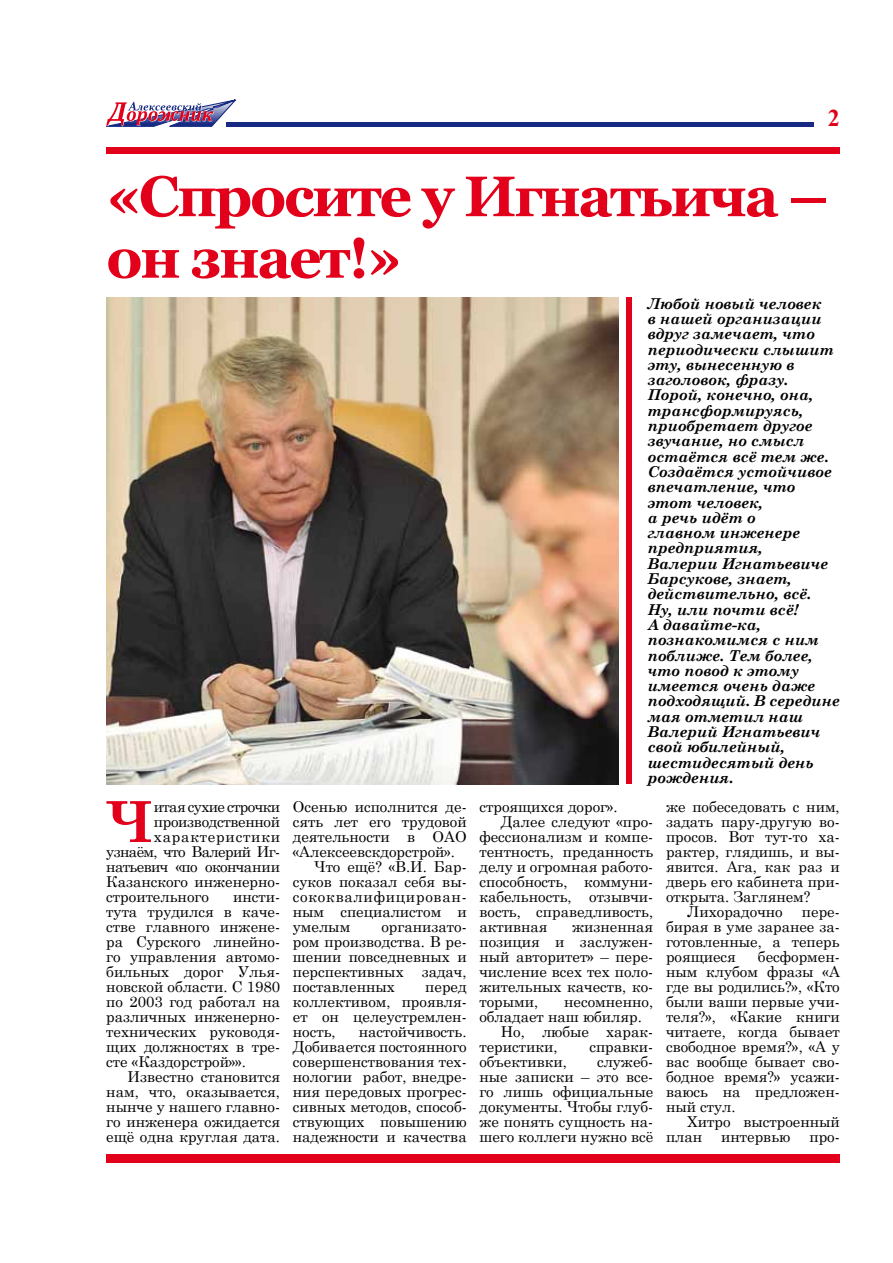
<style>
.page{position:relative;width:893px;height:1263px;background:#fff}
.page>*{position:absolute;margin:0;border:0;box-sizing:border-box;transform-origin:0 0}
.t1{font:700 57px/61.5px "Georgia";letter-spacing:-.04em;color:#e2001a}
.t2{font:700 56.55px "Century Schoolbook";color:#e2001a}
.t3{font:700 24px "Times New Roman";color:#e2001a}
.t4{font:15px/15px "Century Schoolbook";color:#000;text-align:justify}
.t5{font:italic 700 15px/15.3px "Century Schoolbook";color:#000}
.t6{font:15px "Century Schoolbook";letter-spacing:-.04em;color:#000}
.t7{font:15px "Century Schoolbook";letter-spacing:.05em;color:#000}
.t8{font:15px "Century Schoolbook";letter-spacing:-.02em;color:#000}
.t9{font:15px "Century Schoolbook";letter-spacing:.055em;color:#000}
</style>
<div class="page">
<hr style="left:226px;top:122px;width:587px;height:4px;background:#162983">
<div style="left:106px;top:1154px;width:734px;height:9px;background:#e2001a"></div>
<svg style="left:106px;top:100px;width:130px;height:26px"></svg>
<div style="left:106px;top:147px;width:734px;height:6px;background:#e2001a"></div>
<img style="left:106px;top:298px;width:513px;height:486px">
<div style="left:626px;top:298px;width:6px;height:486px;background:#e2001a"></div>
<h3 class="t3" style="left:828px;top:102px;width:13px">2</h3>
<h1 class="t1" style="left:106px;top:166px;width:724px">«Спросите у Игнатьича – он знает!»</h1>
<p class="t5" style="left:648px;top:295px;width:194px">Любой новый человек<br>в нашей организации вдруг замечает, что периодически слышит эту, вынесенную в заголовок, фразу.<br>Порой, конечно, она, трансформируясь, приобретает другое звучание, но смысл остаётся всё тем же.<br>Создаётся устойчивое впечатление, что этот человек,<br>а речь идёт о<br>главном инженере предприятия,<br>Валерии Игнатьевиче<br>Барсукове, знает, действительно, всё.<br>Ну, или почти всё!<br>А давайте-ка, познакомимся с ним поближе. Тем более, что повод к этому имеется очень даже подходящий. В середине мая отметил наш<br>Валерий Игнатьевич свой юбилейный, шестидесятый день рождения.</p>
<h2 class="t2" style="left:106px;top:778px;width:49px">Ч</h2>
<p class="t6" style="left:154px;top:794px;width:128px">итая сухие строчки</p>
<p class="t8" style="left:154px;top:809px;width:128px">производственной</p>
<p class="t9" style="left:154px;top:824px;width:128px">характеристики</p>
<p class="t6" style="left:106px;top:839px;width:175px">узнаём, что Валерий Иг-</p>
<p class="t6" style="left:106px;top:854px;width:175px">натьевич «по окончании</p>
<p class="t4" style="left:106px;top:873px;width:175px">Казанского инженерно-</p>
<p class="t4" style="left:106px;top:888px;width:104px">строительного</p>
<p class="t4" style="left:106px;top:888px;width:175px;text-indent:127px">инсти&shy;тута трудился в каче&shy;стве главного инжене&shy;ра Сурского линейно&shy;го управления автомо&shy;бильных дорог Улья&shy;новской области. С 1980 по 2003 год работал на различных инженерно&shy;технических руководя&shy;щих должностях в тре&shy;сте «Каздорстрой»».</p>
<p class="t4" style="left:106px;top:1068px;width:175px;text-indent:21px">Известно становится нам, что, оказывается, нынче у нашего главно&shy;го инженера ожидается ещё одна круглая дата.</p>
<p class="t4" style="left:293px;top:798px;width:175px">Осенью исполнится де-</p>
<p class="t4" style="left:293px;top:813px;width:175px">сять лет его трудовой</p>
<p class="t4" style="left:293px;top:828px;width:175px">деятельности в ОАО</p>
<p class="t4" style="left:293px;top:843px;width:164px">«Алексеевскдорстрой».</p>
<p class="t4" style="left:314px;top:858px;width:154px">Что ещё? «В.И. Бар-</p>
<p class="t4" style="left:293px;top:873px;width:175px">суков показал себя вы-</p>
<p class="t7" style="left:293px;top:884px;width:175px">сококвалифицирован-</p>
<p class="t4" style="left:293px;top:903px;width:175px">ным специалистом и</p>
<p class="t4" style="left:293px;top:918px;width:59px">умелым</p>
<p class="t4" style="left:293px;top:918px;width:175px;text-indent:89px">организато&shy;ром производства. В ре&shy;шении повседневных и перспективных задач, поставленных</p>
<p class="t4" style="left:293px;top:978px;width:175px;text-indent:132px">перед коллективом, проявля&shy;ет он целеустремлен&shy;ность,</p>
<p class="t4" style="left:293px;top:1023px;width:175px;text-indent:66px">настойчивость.<br>Добивается постоянного совершенствования тех&shy;нологии работ, внедре&shy;ния передовых прогрес&shy;сивных методов, способ&shy;ствующих повышению надежности и качества</p>
<p class="t4" style="left:479px;top:798px;width:140px">строящихся дорог».</p>
<p class="t4" style="left:501px;top:813px;width:154px">Далее следуют «про-</p>
<p class="t4" style="left:479px;top:828px;width:175px">фессионализм и компе-</p>
<p class="t4" style="left:479px;top:843px;width:175px">тентность, преданность</p>
<p class="t4" style="left:479px;top:858px;width:175px">делу и огромная работо-</p>
<p class="t4" style="left:479px;top:873px;width:175px">способность, коммуни-</p>
<p class="t4" style="left:479px;top:888px;width:175px">кабельность, отзывчи-</p>
<p class="t4" style="left:479px;top:903px;width:175px">вость, справедливость,</p>
<p class="t4" style="left:479px;top:918px;width:70px">активная</p>
<p class="t4" style="left:479px;top:918px;width:175px;text-indent:93px">жизненная позиция и заслужен&shy;ный авторитет» – пере&shy;числение всех тех поло&shy;жительных качеств, ко&shy;торыми,</p>
<p class="t4" style="left:564px;top:993px;width:91px">несомненно,</p>
<p class="t4" style="left:479px;top:1008px;width:164px">обладает наш юбиляр.</p>
<p class="t4" style="left:501px;top:1023px;width:154px">Но, любые харак-</p>
<p class="t4" style="left:479px;top:1038px;width:80px">теристики,</p>
<p class="t4" style="left:589px;top:1038px;width:65px">справки-</p>
<p class="t4" style="left:479px;top:1053px;width:89px">объективки,</p>
<p class="t4" style="left:479px;top:1053px;width:175px;text-indent:118px">служеб&shy;ные записки – это все&shy;го лишь официальные документы. Чтобы глуб&shy;же понять сущность на&shy;шего коллеги нужно всё</p>
<p class="t4" style="left:666px;top:798px;width:175px">же побеседовать с ним,</p>
<p class="t4" style="left:666px;top:813px;width:175px">задать пару-другую во-</p>
<p class="t4" style="left:666px;top:828px;width:175px">просов. Вот тут-то ха-</p>
<p class="t4" style="left:666px;top:843px;width:175px">рактер, глядишь, и вы-</p>
<p class="t4" style="left:666px;top:858px;width:175px">явится. Ага, как раз и</p>
<p class="t4" style="left:666px;top:873px;width:175px">дверь его кабинета при-</p>
<p class="t4" style="left:666px;top:888px;width:146px">открыта. Заглянем?</p>
<p class="t4" style="left:687px;top:903px;width:97px">Лихорадочно</p>
<p class="t4" style="left:666px;top:903px;width:175px;text-indent:136px">пере&shy;бирая в уме заранее за&shy;готовленные, а теперь роящиеся</p>
<p class="t4" style="left:666px;top:948px;width:175px;text-indent:92px">бесформен&shy;ным клубом фразы «А где вы родились?», «Кто были ваши первые учи&shy;теля?», «Какие книги читаете, когда бывает свободное время?», «А у вас вообще бывает сво&shy;бодное время?» усажи&shy;ваюсь на предложен&shy;ный стул.</p>
<p class="t4" style="left:666px;top:1113px;width:175px;text-indent:21px">Хитро выстроенный план</p>
<p class="t4" style="left:721px;top:1128px;width:71px">интервью</p>
<p class="t4" style="left:809px;top:1128px;width:32px">про-</p>
</div>
